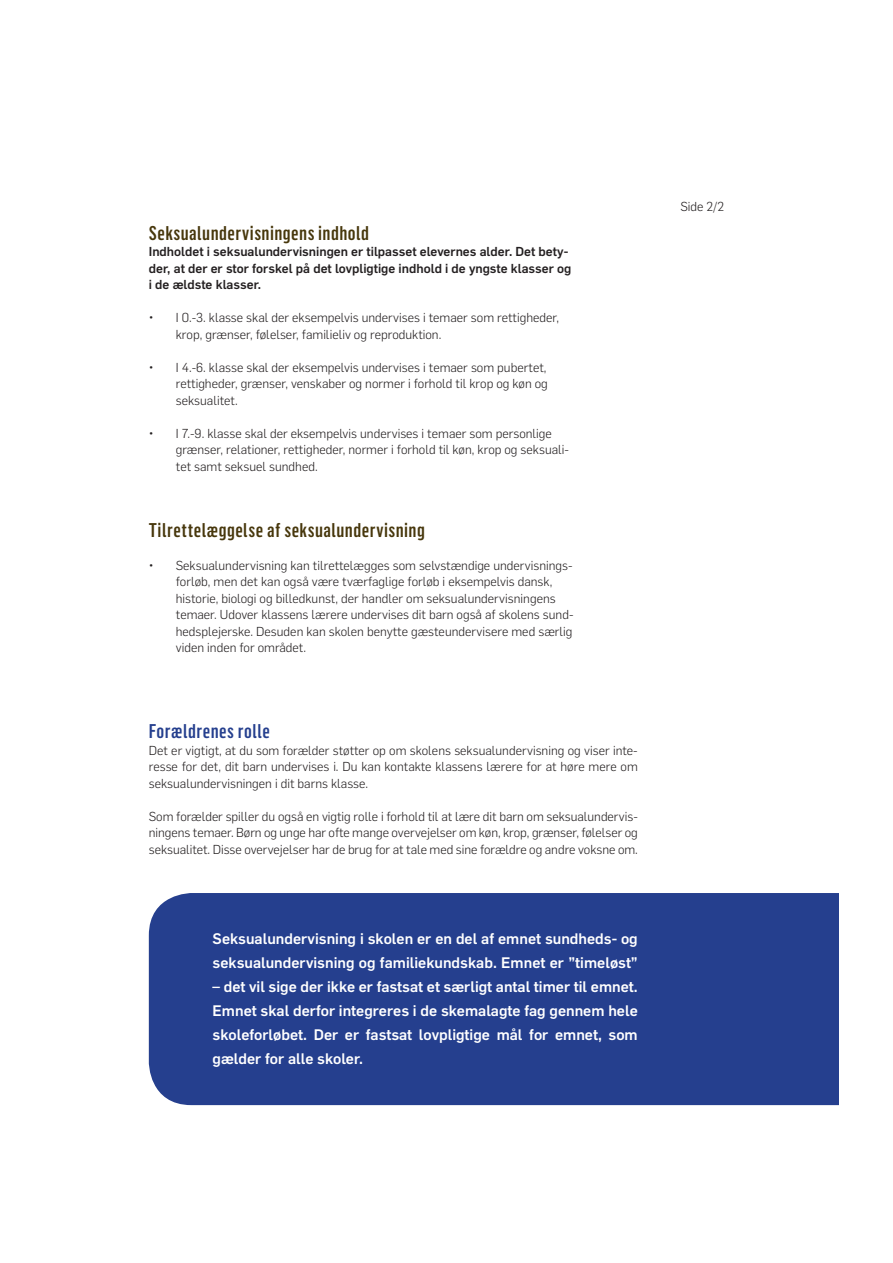
<style>
.page{position:relative;width:893px;height:1263px;background:#fff}
.page>*{position:absolute;margin:0;border:0;box-sizing:border-box;transform-origin:0 0}
.t1{font:500 19.5px "Flama Condensed";letter-spacing:.025em;color:#47370c}
.t2{font:500 19.5px "Flama Condensed";letter-spacing:.025em;color:#253f8e}
.t3{font:500 15px/24px "Flama";color:#fff}
.t4{font:300 12.75px/16.5px "Flama";color:#231f20}
.t5{font:500 12.75px/16.5px "Flama";color:#231f20}
</style>
<div class="page">
<div style="left:149px;top:893px;width:690px;height:212px;background:#253f8e"></div>
<h1 class="t1" style="left:149px;top:220px;width:222px">Seksualundervisningens indhold</h1>
<p class="t5" style="left:149px;top:242px;width:424px">Indholdet i seksualundervisningen er tilpasset elevernes alder. Det bety&shy;der, at der er stor forskel på det lovpligtige indhold i de yngste klasser og i de ældste klasser.</p>
<p class="t4" style="left:176px;top:309px;width:385px;text-indent:-27px">• I 0.-3. klasse skal der eksempelvis undervises i temaer som rettigheder, krop, grænser, følelser, familieliv og reproduktion.</p>
<p class="t4" style="left:176px;top:358px;width:374px;text-align:justify;text-indent:-27px">• I 4.-6. klasse skal der eksempelvis undervises i temaer som pubertet, rettigheder, grænser, venskaber og normer i forhold til krop og køn og seksualitet.</p>
<p class="t4" style="left:176px;top:424px;width:395px;text-indent:-27px">• I 7.-9. klasse skal der eksempelvis undervises i temaer som personlige grænser, relationer, rettigheder, normer i forhold til køn, krop og seksuali&shy;tet samt seksuel sundhed.</p>
<h1 class="t1" style="left:149px;top:517px;width:278px">Tilrettelæggelse af seksualundervisning</h1>
<p class="t4" style="left:176px;top:556px;width:399px;text-indent:-27px">• Seksualundervisning kan tilrettelægges som selvstændige undervisnings&shy;forløb, men det kan også være tværfaglige forløb i eksempelvis dansk, historie, biologi og billedkunst, der handler om seksualundervisningens temaer. Udover klassens lærere undervises dit barn også af skolens sund&shy;hedsplejerske. Desuden kan skolen benytte gæsteundervisere med særlig viden inden for området.</p>
<h1 class="t2" style="left:149px;top:719px;width:123px">Forældrenes rolle</h1>
<p class="t4" style="left:149px;top:741px;width:491px;text-align:justify">Det er vigtigt, at du som forælder støtter op om skolens seksualundervisning og viser inte&shy;resse for det, dit barn undervises i. Du kan kontakte klassens lærere for at høre mere om seksualundervisningen i dit barns klasse.</p>
<p class="t4" style="left:149px;top:807px;width:491px;text-align:justify">Som forælder spiller du også en vigtig rolle i forhold til at lære dit barn om seksualundervis&shy;ningens temaer. Børn og unge har ofte mange overvejelser om køn, krop, grænser, følelser og seksualitet. Disse overvejelser har de brug for at tale med sine forældre og andre voksne om.</p>
<p class="t3" style="left:213px;top:925px;width:427px">Seksualundervisning i skolen er en del af emnet sundheds- og seksualundervisning og familiekundskab. Emnet er ”timeløst”</p>
<p class="t3" style="left:213px;top:973px;width:427px;text-align:justify">– det vil sige der ikke er fastsat et særligt antal timer til emnet.<br>Emnet skal derfor integreres i de skemalagte fag gennem hele skoleforløbet. Der er fastsat lovpligtige mål for emnet, som gælder for alle skoler.</p>
<p class="t4" style="left:680px;top:197px;width:45px">Side 2/2</p>
</div>
